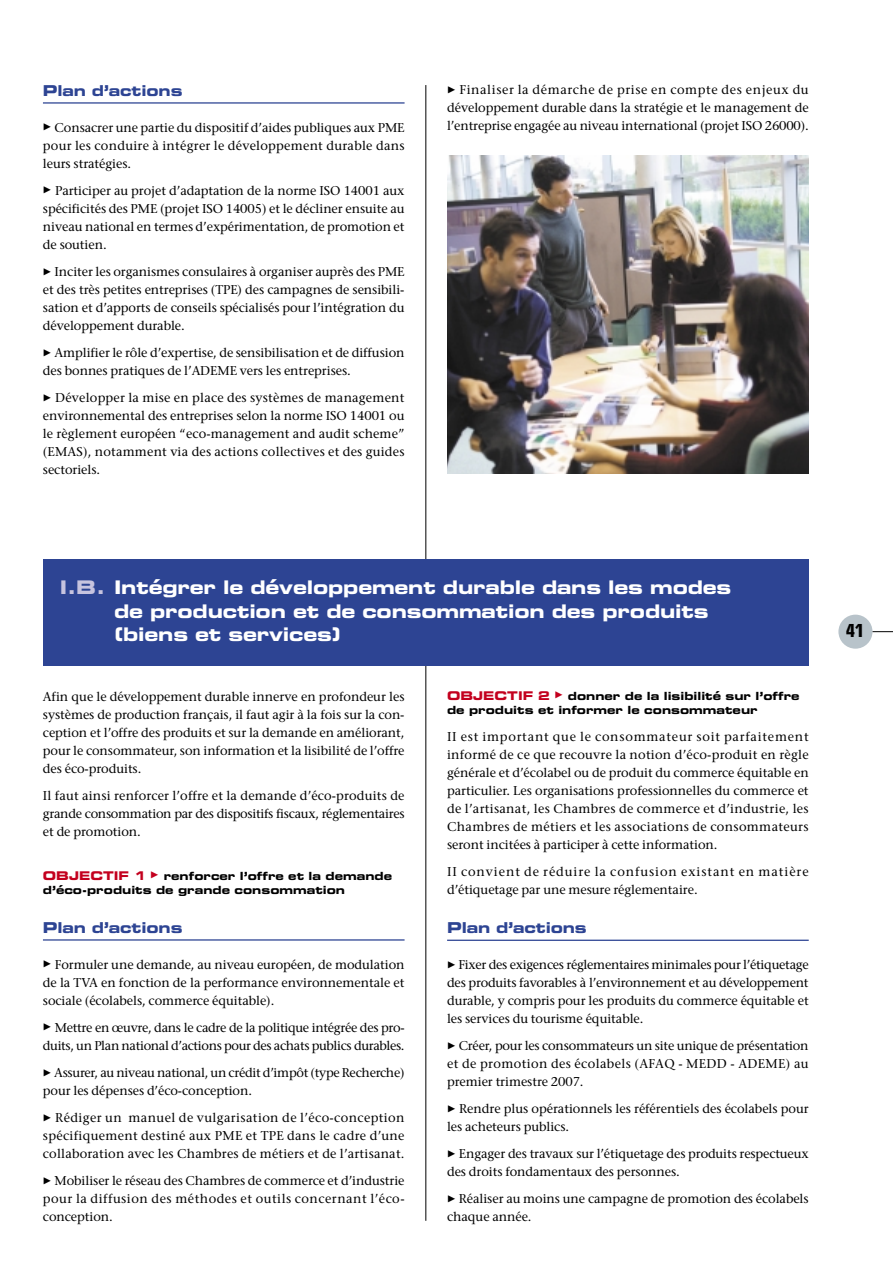
<style>
.page{position:relative;width:893px;height:1262px;background:#fff}
.page>*{position:absolute;margin:0;border:0;box-sizing:border-box;transform-origin:0 0}
.t1{font:18.75px/23.2px "Eurostile Bold Extended Two";letter-spacing:-.01em;color:#fff}
.t2{font:700 condensed 18px "Eurostile";color:#000}
.t3{font:15px "Eurostile Bold Extended Two";letter-spacing:-.01em;color:#2d4493}
.t4{font:12.75px/18px "Stone Serif";letter-spacing:-.005em;color:#000;text-align:justify}
.t5{font:12.75px/18px "Stone Serif";letter-spacing:-.03em;color:#000}
.t6{font:12.75px/18px "Stone Serif";letter-spacing:-.025em;color:#000}
.t7{font:12.75px/18px "Stone Serif";letter-spacing:.07em;color:#000}
.t8{font:11.25px/14.2px "Eurostile Bold Extended Two";color:#000}
.s1{font-family:"European Pi Four";font-size:9px}
.s2{color:#c7c4df}
.s3{font-size:12px;color:#c3001e}
.s4{font-family:"European Pi Four";font-size:9px;color:#c3001e}
</style>
<div class="page">
<hr style="left:425px;top:85px;width:1px;height:1135px;background:#000">
<div style="left:838px;top:614px;width:34px;height:34px;background:#b8c3ca;border-radius:50%"></div>
<svg style="left:872px;top:631px;width:20px;height:1px"></svg>
<hr style="left:43px;top:102px;width:361px;height:2px;background:#2d4493">
<hr style="left:43px;top:939px;width:361px;height:1px;background:#2d4493">
<hr style="left:447px;top:939px;width:361px;height:2px;background:#2d4493">
<img style="left:447px;top:155px;width:361px;height:319px">
<div style="left:43px;top:559px;width:765px;height:106px;background:#2d4493"></div>
<p class="t3" style="left:43px;top:85px;width:141px">Plan d’actions</p>
<p class="t4" style="left:43px;top:120px;width:363px"><span class="s1">-</span> Consacrer une partie du dispositif d’aides publiques aux PME pour les conduire à intégrer le développement durable dans leurs stratégies.</p>
<p class="t4" style="left:43px;top:183px;width:363px"><span class="s1">-</span> Participer au projet d’adaptation de la norme ISO 14001 aux spécificités des PME (projet ISO 14005) et le décliner ensuite au niveau national en termes d’expérimentation, de promotion et de soutien.</p>
<p class="t4" style="left:43px;top:264px;width:363px"><span class="s1">-</span> Inciter les organismes consulaires à organiser auprès des PME et des très petites entreprises (TPE) des campagnes de sensibili&shy;sation et d’apports de conseils spécialisés pour l’intégration du développement durable.</p>
<p class="t4" style="left:43px;top:345px;width:363px"><span class="s1">-</span> Amplifier le rôle d’expertise, de sensibilisation et de diffusion des bonnes pratiques de l’ADEME vers les entreprises.</p>
<p class="t4" style="left:43px;top:390px;width:363px"><span class="s1">-</span> Développer la mise en place des systèmes de management environnemental des entreprises selon la norme ISO 14001 ou le règlement européen “eco-management and audit scheme” (EMAS), notamment via des actions collectives et des guides sectoriels.</p>
<p class="t4" style="left:447px;top:82px;width:363px"><span class="s1">-</span> Finaliser la démarche de prise en compte des enjeux du développement durable dans la stratégie et le management de l’entreprise engagée au niveau international (projet ISO 26000).</p>
<h1 class="t1" style="left:114px;top:578px;width:619px;text-indent:-54px"><span class="s2">I.B.</span> Intégrer le développement durable dans les modes de production et de consommation des produits (biens et services)</h1>
<p class="t4" style="left:43px;top:688px;width:363px">Afin que le développement durable innerve en profondeur les systèmes de production français, il faut agir à la fois sur la con&shy;ception et l’offre des produits et sur la demande en améliorant, pour le consommateur, son information et la lisibilité de l’offre des éco-produits.</p>
<p class="t4" style="left:43px;top:787px;width:363px">Il faut ainsi renforcer l’offre et la demande d’éco-produits de grande consommation par des dispositifs fiscaux, réglementaires et de promotion.</p>
<p class="t8" style="left:43px;top:870px;width:350px"><span class="s3">OBJECTIF 1</span> <span class="s4">-</span> renforcer l’offre et la demande d’éco-produits de grande consommation</p>
<p class="t3" style="left:43px;top:922px;width:141px">Plan d’actions</p>
<p class="t4" style="left:43px;top:956px;width:363px"><span class="s1">-</span> Formuler une demande, au niveau européen, de modulation de la TVA en fonction de la performance environnementale et sociale (écolabels, commerce équitable).</p>
<p class="t5" style="left:43px;top:1019px;width:363px"><span class="s1">-</span> Mettre en œuvre, dans le cadre de la politique intégrée des pro&shy;duits, un Plan national d’actions pour des achats publics durables.</p>
<p class="t6" style="left:43px;top:1064px;width:363px"><span class="s1">-</span> Assurer, au niveau national, un crédit d’impôt (type Recherche) pour les dépenses d’éco-conception.</p>
<p class="t4" style="left:43px;top:1109px;width:363px"><span class="s1">-</span> Rédiger un manuel de vulgarisation de l’éco-conception spécifiquement destiné aux PME et TPE dans le cadre d’une collaboration avec les Chambres de métiers et de l’artisanat.</p>
<p class="t4" style="left:43px;top:1172px;width:363px"><span class="s1">-</span> Mobiliser le réseau des Chambres de commerce et d’industrie pour la diffusion des méthodes et outils concernant l’éco&shy;conception.</p>
<p class="t8" style="left:447px;top:690px;width:354px"><span class="s3">OBJECTIF 2</span> <span class="s4">-</span> donner de la lisibilité sur l’offre de produits et informer le consommateur</p>
<p class="t4" style="left:447px;top:729px;width:363px">II est important que le consommateur soit parfaitement informé de ce que recouvre la notion d’éco-produit en règle générale et d’écolabel ou de produit du commerce équitable en particulier. Les organisations professionnelles du commerce et de l’artisanat, les Chambres de commerce et d’industrie, les Chambres de métiers et les associations de consommateurs seront incitées à participer à cette information.</p>
<p class="t7" style="left:447px;top:864px;width:363px">II convient de réduire la confusion existant en matière d’étiquetage par une mesure réglementaire.</p>
<p class="t3" style="left:447px;top:922px;width:141px">Plan d’actions</p>
<p class="t4" style="left:447px;top:957px;width:363px"><span class="s1">-</span> Fixer des exigences réglementaires minimales pour l’étiquetage des produits favorables à l’environnement et au développement durable, y compris pour les produits du commerce équitable et les services du tourisme équitable.</p>
<p class="t4" style="left:447px;top:1038px;width:363px"><span class="s1">-</span> Créer, pour les consommateurs un site unique de présentation et de promotion des écolabels (AFAQ - MEDD - ADEME) au premier trimestre 2007.</p>
<p class="t4" style="left:447px;top:1101px;width:363px"><span class="s1">-</span> Rendre plus opérationnels les référentiels des écolabels pour les acheteurs publics.</p>
<p class="t4" style="left:447px;top:1146px;width:363px"><span class="s1">-</span> Engager des travaux sur l’étiquetage des produits respectueux des droits fondamentaux des personnes.</p>
<p class="t4" style="left:447px;top:1191px;width:363px"><span class="s1">-</span> Réaliser au moins une campagne de promotion des écolabels chaque année.</p>
<h2 class="t2" style="left:846px;top:623px;width:19px">41</h2>
</div>
